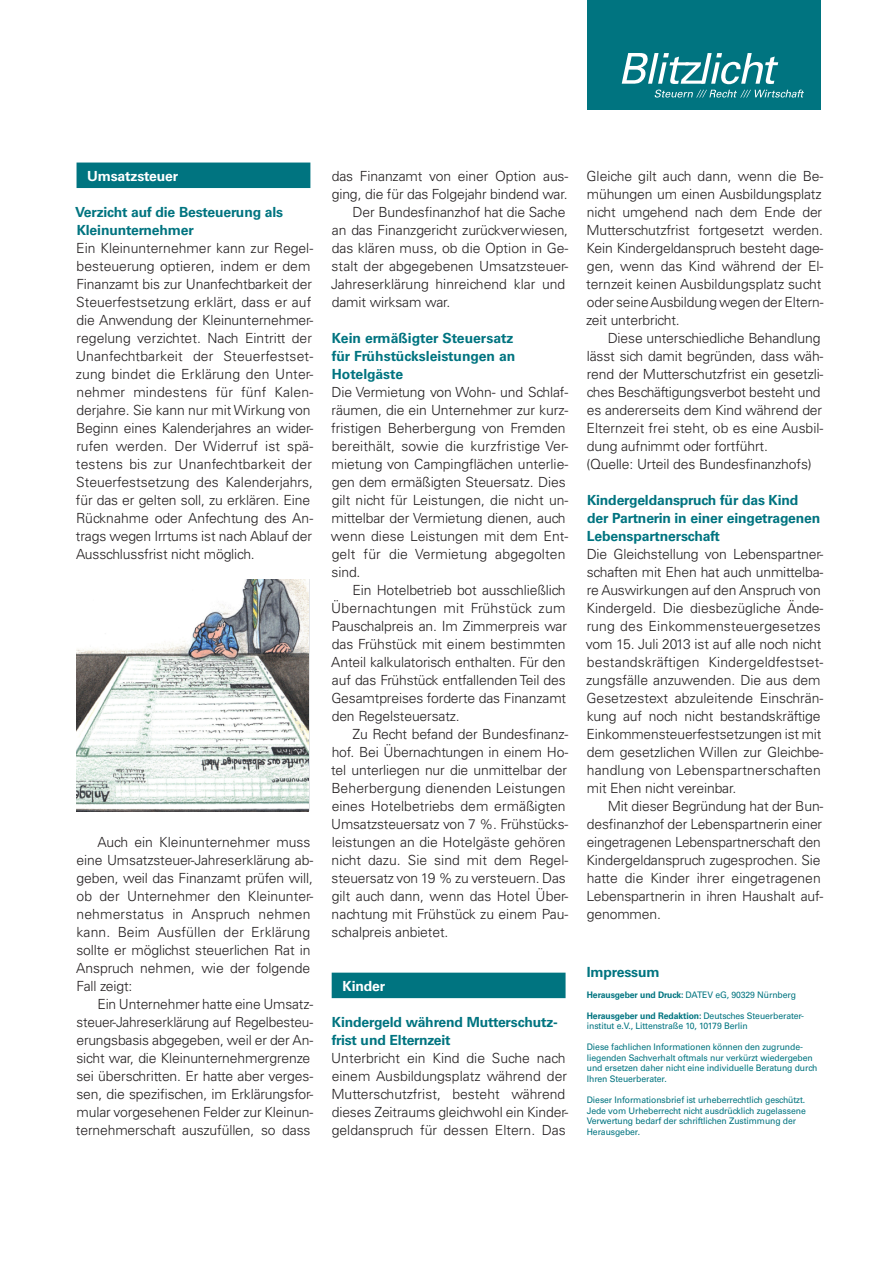
<style>
.page{position:relative;width:893px;height:1263px;background:#fff}
.page>*{position:absolute;margin:0;border:0;box-sizing:border-box;transform-origin:0 0}
.t1{font:300 13.95px/18px "Univers LT Std";letter-spacing:-.01em;color:#231f20}
.t2{font:700 13.95px/18px "Univers LT Std";letter-spacing:-.01em;color:#007480}
.t3{font:700 13.95px "Univers LT Std";letter-spacing:-.01em;color:#fff}
.t4{font:9px/10.5px "Univers LT Std";letter-spacing:-.01em;color:#007480;scale:.96 1}
.s1{font-weight:700}
</style>
<div class="page">
<div style="left:587px;top:0;width:234px;height:110px;background:#007480"></div>
<svg style="left:622px;top:53px;width:156px;height:31px"></svg>
<svg style="left:655px;top:90px;width:149px;height:8px"></svg>
<div style="left:332px;top:973px;width:234px;height:25px;background:#007480"></div>
<div style="left:77px;top:163px;width:233px;height:25px;background:#007480"></div>
<img style="left:77px;top:580px;width:232px;height:231px">
<p class="t3" style="left:87px;top:167px;width:93px">Umsatzsteuer</p>
<p class="t2" style="left:75px;top:203px;width:209px">Verzicht auf die Besteuerung als<br>Kleinunternehmer</p>
<p class="t1" style="left:76px;top:239px;width:239px">Ein Kleinunternehmer kann zur Regel&shy;besteuerung optieren, indem er dem Finanzamt bis zur Unanfechtbarkeit der Steuerfestsetzung erklärt, dass er auf die Anwendung der Kleinunternehmer&shy;regelung verzichtet. Nach Eintritt der Unanfechtbarkeit der Steuerfestset&shy;zung bindet die Erklärung den Unter&shy;nehmer mindestens für fünf Kalen&shy;derjahre. Sie kann nur mit Wirkung von Beginn eines Kalenderjahres an wider&shy;rufen werden. Der Widerruf ist spä&shy;testens bis zur Unanfechtbarkeit der Steuerfestsetzung des Kalenderjahrs, für das er gelten soll, zu erklären. Eine Rücknahme oder Anfechtung des An&shy;trags wegen Irrtums ist nach Ablauf der Ausschlussfrist nicht möglich.</p>
<p class="t1" style="left:76px;top:833px;width:239px;text-indent:21px">Auch ein Kleinunternehmer muss eine Umsatzsteuer-Jahreserklärung ab&shy;geben, weil das Finanzamt prüfen will, ob der Unternehmer den Kleinunter&shy;nehmerstatus in Anspruch nehmen kann. Beim Ausfüllen der Erklärung sollte er möglichst steuerlichen Rat in Anspruch nehmen, wie der folgende Fall zeigt:</p>
<p class="t1" style="left:76px;top:995px;width:239px;text-indent:21px">Ein Unternehmer hatte eine Umsatz&shy;steuer-Jahreserklärung auf Regelbesteu&shy;erungsbasis abgegeben, weil er der An&shy;sicht war, die Kleinunternehmergrenze sei überschritten. Er hatte aber verges&shy;sen, die spezifischen, im Erklärungsfor&shy;mular vorgesehenen Felder zur Kleinun&shy;ternehmerschaft auszufüllen, so dass</p>
<p class="t1" style="left:332px;top:167px;width:238px">das Finanzamt von einer Option aus-</p>
<p class="t1" style="left:332px;top:185px;width:238px">ging, die für das Folgejahr bindend war.</p>
<p class="t1" style="left:352px;top:203px;width:214px">Der Bundesfinanzhof hat die Sache</p>
<p class="t1" style="left:332px;top:221px;width:238px">an das Finanzgericht zurückverwiesen,</p>
<p class="t1" style="left:332px;top:239px;width:238px">das klären muss, ob die Option in Ge-</p>
<p class="t1" style="left:332px;top:257px;width:238px">stalt der abgegebenen Umsatzsteuer-</p>
<p class="t1" style="left:331px;top:275px;width:236px">Jahreserklärung hinreichend klar und</p>
<p class="t1" style="left:332px;top:293px;width:120px">damit wirksam war.</p>
<p class="t2" style="left:332px;top:329px;width:185px">Kein ermäßigter Steuersatz für Frühstücksleistungen an<br>Hotelgäste</p>
<p class="t1" style="left:331px;top:383px;width:239px">Die Vermietung von Wohn- und Schlaf&shy;räumen, die ein Unternehmer zur kurz&shy;fristigen Beherbergung von Fremden bereithält, sowie die kurzfristige Ver&shy;mietung von Campingflächen unterlie&shy;gen dem ermäßigten Steuersatz. Dies gilt nicht für Leistungen, die nicht un&shy;mittelbar der Vermietung dienen, auch wenn diese Leistungen mit dem Ent&shy;gelt für die Vermietung abgegolten sind.</p>
<p class="t1" style="left:331px;top:581px;width:237px;text-align:justify;text-indent:21px">Ein Hotelbetrieb bot ausschließlich Übernachtungen mit Frühstück zum Pauschalpreis an. Im Zimmerpreis war das Frühstück mit einem bestimmten Anteil kalkulatorisch enthalten. Für den auf das Frühstück entfallenden Teil des Gesamtpreises forderte das Finanzamt den Regelsteuersatz.</p>
<p class="t1" style="left:331px;top:725px;width:239px;text-indent:21px">Zu Recht befand der Bundesfinanz&shy;hof. Bei Übernachtungen in einem Ho&shy;tel unterliegen nur die unmittelbar der Beherbergung dienenden Leistungen eines Hotelbetriebs dem ermäßigten Umsatzsteuersatz von 7 %. Frühstücks&shy;leistungen an die Hotelgäste gehören nicht dazu. Sie sind mit dem Regel&shy;steuersatz von 19 % zu versteuern. Das gilt auch dann, wenn das Hotel Über&shy;nachtung mit Frühstück zu einem Pau&shy;schalpreis anbietet.</p>
<p class="t3" style="left:342px;top:977px;width:44px">Kinder</p>
<p class="t2" style="left:332px;top:1013px;width:228px">Kindergeld während Mutterschutz&shy;frist und Elternzeit</p>
<p class="t1" style="left:331px;top:1049px;width:239px">Unterbricht ein Kind die Suche nach einem Ausbildungsplatz während der Mutterschutzfrist, besteht während dieses Zeitraums gleichwohl ein Kinder&shy;geldanspruch für dessen Eltern. Das</p>
<p class="t1" style="left:586px;top:167px;width:239px">Gleiche gilt auch dann, wenn die Be&shy;mühungen um einen Ausbildungsplatz nicht umgehend nach dem Ende der Mutterschutzfrist fortgesetzt werden.<br>Kein Kindergeldanspruch besteht dage&shy;gen, wenn das Kind während der El&shy;ternzeit keinen Ausbildungsplatz sucht oder seine Ausbildung wegen der Eltern&shy;zeit unterbricht.</p>
<p class="t1" style="left:586px;top:329px;width:239px;text-indent:21px">Diese unterschiedliche Behandlung lässt sich damit begründen, dass wäh&shy;rend der Mutterschutzfrist ein gesetzli&shy;ches Beschäftigungsverbot besteht und es andererseits dem Kind während der Elternzeit frei steht, ob es eine Ausbil&shy;dung aufnimmt oder fortführt.<br>(Quelle: Urteil des Bundesfinanzhofs)</p>
<p class="t2" style="left:587px;top:491px;width:235px">Kindergeldanspruch für das Kind der Partnerin in einer eingetragenen<br>Lebenspartnerschaft</p>
<p class="t1" style="left:586px;top:545px;width:239px">Die Gleichstellung von Lebenspartner&shy;schaften mit Ehen hat auch unmittelba&shy;re Auswirkungen auf den Anspruch von Kindergeld. Die diesbezügliche Ände&shy;rung des Einkommensteuergesetzes vom 15. Juli 2013 ist auf alle noch nicht bestandskräftigen Kindergeldfestset&shy;zungsfälle anzuwenden. Die aus dem Gesetzestext abzuleitende Einschrän&shy;kung auf noch nicht bestandskräftige Einkommensteuerfestsetzungen ist mit dem gesetzlichen Willen zur Gleichbe&shy;handlung von Lebenspartnerschaften mit Ehen nicht vereinbar.</p>
<p class="t1" style="left:586px;top:797px;width:239px;text-indent:21px">Mit dieser Begründung hat der Bun&shy;desfinanzhof der Lebenspartnerin einer eingetragenen Lebenspartnerschaft den Kindergeldanspruch zugesprochen. Sie hatte die Kinder ihrer eingetragenen Lebenspartnerin in ihren Haushalt auf&shy;genommen.</p>
<p class="t2" style="left:587px;top:963px;width:74px">Impressum</p>
<p class="t4" style="left:587px;top:989px;width:219px"><span class="s1">Herausgeber und Druck:</span> DATEV eG, 90329 Nürnberg</p>
<p class="t4" style="left:587px;top:1010px;width:228px"><span class="s1">Herausgeber und Redaktion:</span> Deutsches Steuerberater&shy;institut e.V., Littenstraße 10, 10179 Berlin</p>
<p class="t4" style="left:587px;top:1042px;width:242px">Diese fachlichen Informationen können den zugrunde&shy;liegenden Sachverhalt oftmals nur verkürzt wiedergeben und ersetzen daher nicht eine individuelle Beratung durch Ihren Steuerberater.</p>
<p class="t4" style="left:587px;top:1094px;width:230px">Dieser Informationsbrief ist urheberrechtlich geschützt.<br>Jede vom Urheberrecht nicht ausdrücklich zugelassene Verwertung bedarf der schriftlichen Zustimmung der Herausgeber.</p>
</div>
